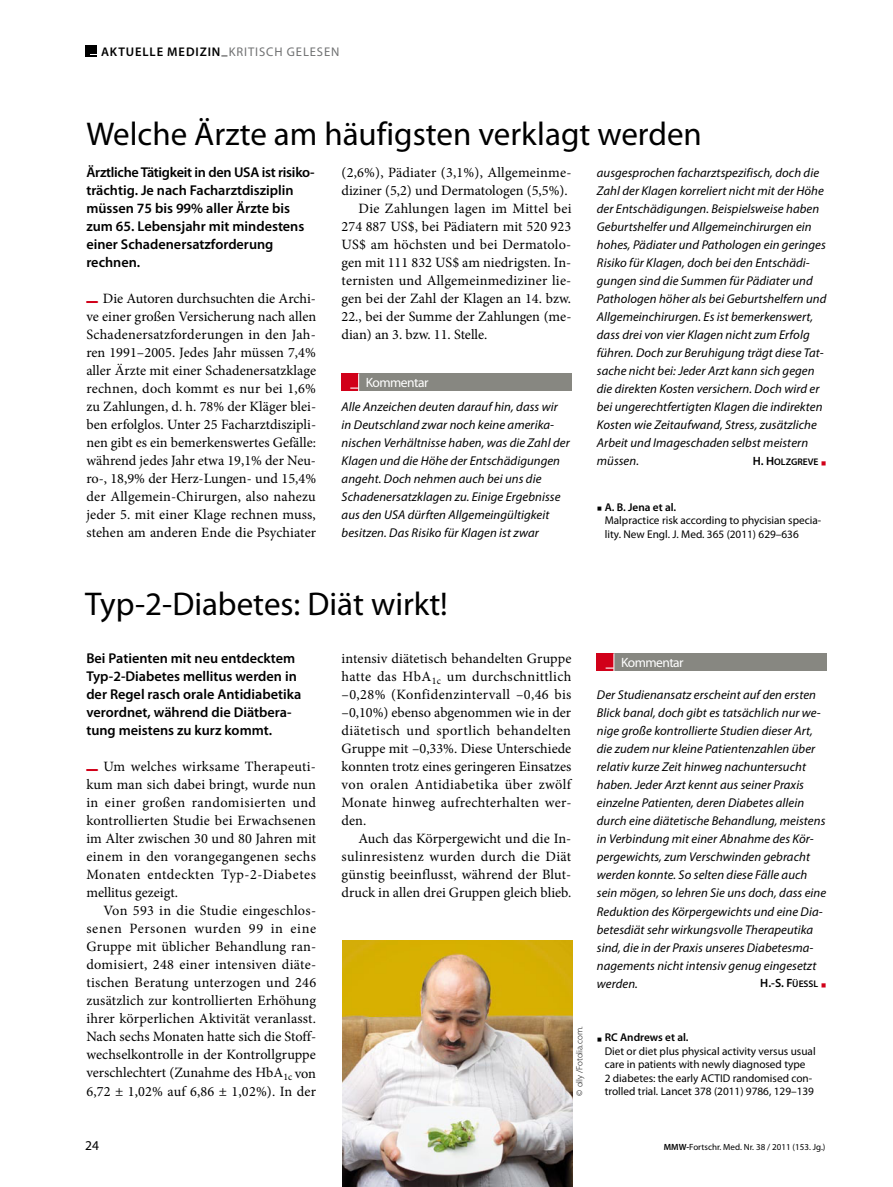
<style>
.page{position:relative;width:893px;height:1187px;background:#fff}
.page>*{position:absolute;margin:0;border:0;box-sizing:border-box;transform-origin:0 0}
.t1{font:40.2px "Myriad Pro";color:#d10019;scale:.57 1}
.t2{font:33px "Myriad Pro";color:#000}
.t3{font:14.25px/18px "Minion Pro";letter-spacing:.005em;color:#000;text-align:justify}
.t4{font:600 14.25px/18px "Myriad Pro";color:#000}
.t5{font:13.5px "Myriad Pro";letter-spacing:-.04em;color:#fff}
.t6{font:13.5px "Myriad Pro";color:#000}
.t7{font:italic 12.75px/18px "Myriad Pro";letter-spacing:.005em;color:#000}
.t8{font:600 12.6px "Myriad Pro";letter-spacing:.07em;color:#000}
.t9{font:12px "Myriad Pro Semibold SC800";color:#000}
.t10{font:11.25px/13.5px "Myriad Pro";color:#000}
.t11{font:9.6px "Myriad Pro Semibold SC800";color:#000}
.t12{font:9px "Myriad Pro";color:#000}
.t13{font:300 9px "Myriad Pro";color:#000}
.s1{font-weight:400;color:#707172}
.s2{font-family:"The Sans"}
.s3{font-size:12px}
.s4{font-family:"Minion Pro";font-size:14.25px;color:#d10019}
.s5{font-family:"Minion Pro";font-size:13.5px}
.s6{font-weight:600}
.s7{font-size:9.6px}
</style>
<div class="page">
<div style="left:85px;top:45px;width:12px;height:11px;background:#000"></div>
<div style="left:341px;top:374px;width:17px;height:17px;background:#d10019"></div>
<div style="left:358px;top:374px;width:213px;height:17px;background:#878781"></div>
<svg style="left:358px;top:373px;width:1px;height:18px"></svg>
<div style="left:597px;top:653px;width:17px;height:17px;background:#d10019"></div>
<div style="left:614px;top:653px;width:212px;height:17px;background:#878781"></div>
<svg style="left:613px;top:653px;width:1px;height:18px"></svg>
<img style="left:343px;top:941px;width:229px;height:245px">
<p class="t8" style="left:101px;top:47px;width:240px">AKTUELLE MEDIZIN<sub>–</sub><span class="s1">KRITISCH GELESEN</span></p>
<h2 class="t2" style="left:86px;top:121px;width:617px">Welche Ärzte am häufigsten verklagt werden</h2>
<p class="t4" style="left:86px;top:164px;width:230px">Ärztliche Tätigkeit in den USA ist risiko&shy;trächtig. Je nach Facharztdisziplin müssen 75 bis 99% aller Ärzte bis zum 65. Lebensjahr mit mindestens einer Schadenersatzforderung rechnen.</p>
<h1 class="t1" style="left:86px;top:269px;width:22px">_</h1>
<p class="t3" style="left:341px;top:165px;width:231px">(2,6%), Pädiater (3,1%), Allgemeinme-</p>
<p class="t3" style="left:341px;top:183px;width:227px">diziner (5,2) und Dermatologen (5,5%).</p>
<p class="t3" style="left:358px;top:201px;width:214px">Die Zahlungen lagen im Mittel bei</p>
<p class="t3" style="left:341px;top:219px;width:231px">274 887 US$, bei Pädiatern mit 520 923</p>
<p class="t3" style="left:341px;top:237px;width:231px">US$ am höchsten und bei Dermatolo-</p>
<p class="t3" style="left:341px;top:255px;width:231px">gen mit 111 832 US$ am niedrigsten. In-</p>
<p class="t3" style="left:341px;top:273px;width:231px">ternisten und Allgemeinmediziner lie-</p>
<p class="t3" style="left:341px;top:291px;width:231px">gen bei der Zahl der Klagen an 14. bzw.</p>
<p class="t3" style="left:341px;top:309px;width:231px">22., bei der Summe der Zahlungen (me-</p>
<p class="t3" style="left:341px;top:327px;width:147px">dian) an 3. bzw. 11. Stelle.</p>
<p class="t7" style="left:597px;top:165px;width:231px">ausgesprochen facharztspezifisch, doch die Zahl der Klagen korreliert nicht mit der Höhe der Entschädigungen. Beispielsweise haben Geburtshelfer und Allgemeinchirurgen ein hohes, Pädiater und Pathologen ein geringes Risiko für Klagen, doch bei den Entschädi&shy;gungen sind die Summen für Pädiater und Pathologen höher als bei Geburtshelfern und Allgemeinchirurgen. Es ist bemerkenswert, dass drei von vier Klagen nicht zum Erfolg führen. Doch zur Beruhigung trägt diese Tat&shy;sache nicht bei: Jeder Arzt kann sich gegen die direkten Kosten versichern. Doch wird er bei ungerechtfertigten Klagen die indirekten Kosten wie Zeitaufwand, Stress, zusätzliche Arbeit und Imageschaden selbst meistern müssen.</p>
<p class="t3" style="left:86px;top:291px;width:231px;text-indent:17px">Die Autoren durchsuchten die Archi&shy;ve einer großen Versicherung nach allen Schadenersatzforderungen in den Jah&shy;ren 1991–2005. Jedes Jahr müssen 7,4% aller Ärzte mit einer Schadenersatzklage rechnen, doch kommt es nur bei 1,6% zu Zahlungen, d. h. 78% der Kläger blei&shy;ben erfolglos. Unter 25 Facharztdiszipli&shy;nen gibt es ein bemerkenswertes Gefälle: während jedes Jahr etwa 19,1% der Neu&shy;ro-, 18,9% der Herz-Lungen- und 15,4% der Allgemein-Chirurgen, also nahezu jeder 5. mit einer Klage rechnen muss, stehen am anderen Ende die Psychiater</p>
<p class="t5" style="left:350px;top:377px;width:79px"><span class="s2">–</span> Kommentar</p>
<p class="t7" style="left:341px;top:399px;width:230px">Alle Anzeichen deuten darauf hin, dass wir in Deutschland zwar noch keine amerika&shy;nischen Verhältnisse haben, was die Zahl der Klagen und die Höhe der Entschädigungen angeht. Doch nehmen auch bei uns die Schadenersatzklagen zu. Einige Ergebnisse aus den USA dürften Allgemeingültigkeit besitzen. Das Risiko für Klagen ist zwar</p>
<p class="t11" style="left:752px;top:456px;width:75px"><span class="s3">H. H</span>OLZGREVE <span class="s4">■</span></p>
<p class="t10" style="left:604px;top:501px;width:218px;text-indent:-8px"><span class="s5">■</span> <span class="s6">A. B. Jena et al.<br></span>Malpractice risk according to phycisian specia&shy;lity. New Engl. J. Med. 365 (2011) 629–636</p>
<h2 class="t2" style="left:85px;top:591px;width:364px">Typ-2-Diabetes: Diät wirkt!</h2>
<p class="t4" style="left:86px;top:650px;width:216px">Bei Patienten mit neu entdecktem Typ-2-Diabetes mellitus werden in der Regel rasch orale Antidiabetika verordnet, während die Diätbera&shy;tung meistens zu kurz kommt.</p>
<h1 class="t1" style="left:86px;top:737px;width:22px">_</h1>
<p class="t3" style="left:341px;top:651px;width:231px">intensiv diätetisch behandelten Gruppe hatte das HbA<sub>1c</sub> um durchschnittlich –0,28% (Konfidenzintervall –0,46 bis –0,10%) ebenso abgenommen wie in der diätetisch und sportlich behandelten Gruppe mit –0,33%. Diese Unterschiede konnten trotz eines geringeren Einsatzes von oralen Antidiabetika über zwölf Monate hinweg aufrechterhalten wer&shy;den.</p>
<p class="t3" style="left:341px;top:831px;width:231px;text-indent:17px">Auch das Körpergewicht und die In&shy;sulinresistenz wurden durch die Diät günstig beeinflusst, während der Blut&shy;druck in allen drei Gruppen gleich blieb.</p>
<p class="t3" style="left:86px;top:759px;width:231px;text-indent:17px">Um welches wirksame Therapeuti&shy;kum man sich dabei bringt, wurde nun in einer großen randomisierten und kontrollierten Studie bei Erwachsenen im Alter zwischen 30 und 80 Jahren mit einem in den vorangegangenen sechs Monaten entdeckten Typ-2-Diabetes mellitus gezeigt.</p>
<p class="t3" style="left:86px;top:903px;width:231px;text-indent:17px">Von 593 in die Studie eingeschlos&shy;senen Personen wurden 99 in eine Gruppe mit üblicher Behandlung ran&shy;domisiert, 248 einer intensiven diäte&shy;tischen Beratung unterzogen und 246 zusätzlich zur kontrollierten Erhöhung ihrer körperlichen Aktivität veranlasst.<br>Nach sechs Monaten hatte sich die Stoff&shy;wechselkontrolle in der Kontrollgruppe verschlechtert (Zunahme des HbA<sub>1c</sub> von 6,72 ± 1,02% auf 6,86 ± 1,02%). In der</p>
<p class="t13" style="left:576px;top:1095px;width:71px;rotate:-90deg">© olly /Fotolia.com.</p>
<p class="t5" style="left:605px;top:657px;width:79px"><span class="s2">–</span> Kommentar</p>
<p class="t7" style="left:597px;top:687px;width:231px">Der Studienansatz erscheint auf den ersten Blick banal, doch gibt es tatsächlich nur we&shy;nige große kontrollierte Studien dieser Art, die zudem nur kleine Patientenzahlen über relativ kurze Zeit hinweg nachuntersucht haben. Jeder Arzt kennt aus seiner Praxis einzelne Patienten, deren Diabetes allein durch eine diätetische Behandlung, meistens in Verbindung mit einer Abnahme des Kör&shy;pergewichts, zum Verschwinden gebracht werden konnte. So selten diese Fälle auch sein mögen, so lehren Sie uns doch, dass eine Reduktion des Körpergewichts und eine Dia&shy;betesdiät sehr wirkungsvolle Therapeutika sind, die in der Praxis unseres Diabetesma&shy;nagements nicht intensiv genug eingesetzt werden.</p>
<p class="t9" style="left:760px;top:976px;width:68px">H.-S. F<span class="s7">ÜESSL</span> <span class="s4">■</span></p>
<p class="t10" style="left:604px;top:1031px;width:212px;text-indent:-8px"><span class="s5">■</span> <span class="s6">RC Andrews et al.<br></span>Diet or diet plus physical activity versus usual care in patients with newly diagnosed type<br>2 diabetes: the early ACTID randomised con-</p>
<p class="t10" style="left:604px;top:1085px;width:211px">trolled trial. Lancet 378 (2011) 9786, 129–139</p>
<p class="t6" style="left:85px;top:1139px;width:15px">24</p>
<p class="t12" style="left:663px;top:1143px;width:163px"><span class="s6">MMW-</span>Fortschr. Med. Nr. 38 / 2011 (153. Jg.)</p>
</div>
